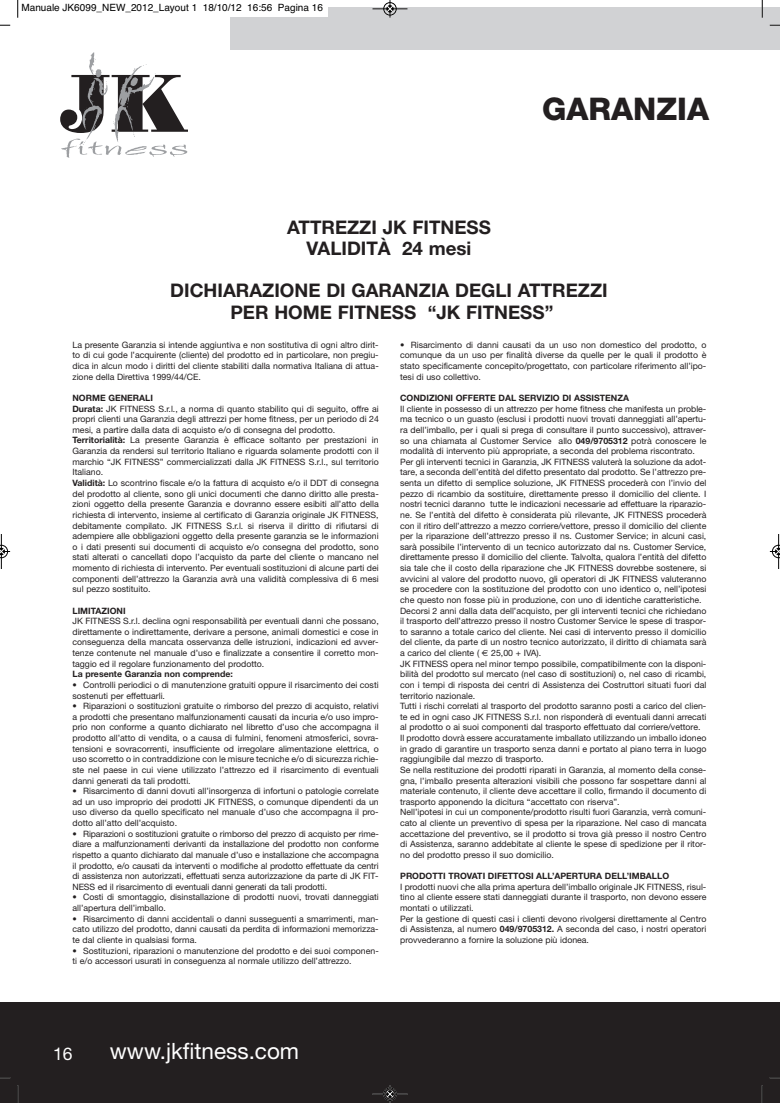
<style>
.page{position:relative;width:780px;height:1103px;background:#fff}
.page>*{position:absolute;margin:0;border:0;box-sizing:border-box;transform-origin:0 0}
.t1{font:800 31.25px "Helvetica Neue";color:#231f20}
.t2{font:22.5px "Helvetica Neue";color:#fff}
.t3{font:700 18.75px/21.2px "Helvetica Neue";color:#231f20;text-align:center}
.t4{font:17.5px "Helvetica Neue";color:#fff}
.t5{font:10px "Helvetica";color:#000}
.t6{font:8.75px/10.6px "Helvetica Neue";color:#231f20;text-align:justify}
.t7{font:700 8.75px "Helvetica Neue";color:#231f20}
.s1{font-weight:700}
.s2{font-family:"Euro Sans"}
</style>
<div class="page">
<div style="left:0;top:1002px;width:780px;height:101px;background:#231f20"></div>
<div style="left:230px;top:8px;width:550px;height:42px;background:#d1d2d4"></div>
<svg style="left:60px;top:52px;width:128px;height:106px"></svg>
<div style="left:16px;top:0;width:312px;height:16px;background:#fff"></div>
<svg style="left:17px;top:0;width:2px;height:18px"></svg>
<svg style="left:761px;top:0;width:2px;height:18px"></svg>
<svg style="left:17px;top:1085px;width:2px;height:18px"></svg>
<svg style="left:761px;top:1085px;width:2px;height:18px"></svg>
<hr style="left:372px;top:8px;width:35px;height:1px;background:#fff">
<div style="left:383px;top:2px;width:13px;height:14px;border:1px solid #fff;border-radius:50%"></div>
<hr style="left:372px;top:9px;width:35px;height:1px;background:#000">
<div style="left:383px;top:2px;width:13px;height:13px;border:1px solid #000;border-radius:50%"></div>
<svg style="left:387px;top:0;width:6px;height:18px"></svg>
<div style="left:383px;top:1087px;width:13px;height:14px;border:1px solid #fff;border-radius:50%"></div>
<hr style="left:372px;top:1094px;width:35px;height:1px;background:#000">
<div style="left:383px;top:1088px;width:13px;height:12px;border:1px solid #000;border-radius:50%"></div>
<svg style="left:387px;top:1085px;width:6px;height:18px"></svg>
<hr style="left:1px;top:534px;width:1px;height:35px;background:#000">
<svg style="left:0;top:545px;width:10px;height:13px"></svg>
<hr style="left:778px;top:534px;width:1px;height:35px;background:#000">
<svg style="left:769px;top:545px;width:11px;height:13px"></svg>
<p class="t5" style="left:21px;top:4px;width:303px">Manuale JK6099_NEW_2012_Layout 1 18/10/12 16:56 Pagina 16</p>
<h1 class="t1" style="left:542px;top:97px;width:168px">GARANZIA</h1>
<h3 class="t3" style="left:287px;top:218px;width:205px">ATTREZZI JK FITNESS<br>VALIDITÀ 24 mesi</h3>
<h3 class="t3" style="left:170px;top:282px;width:439px">DICHIARAZIONE DI GARANZIA DEGLI ATTREZZI<br>PER HOME FITNESS “JK FITNESS”</h3>
<p class="t6" style="left:72px;top:340px;width:308px">La presente Garanzia si intende aggiuntiva e non sostitutiva di ogni altro dirit&shy;to di cui gode l’acquirente (cliente) del prodotto ed in particolare, non pregiu&shy;dica in alcun modo i diritti del cliente stabiliti dalla normativa Italiana di attua&shy;zione della Direttiva 1999/44/CE.</p>
<p class="t6" style="left:72px;top:393px;width:308px;text-align:left"><span class="s1">NORME GENERALI<br>Durata:</span> JK FITNESS S.r.l., a norma di quanto stabilito qui di seguito, offre ai propri clienti una Garanzia degli attrezzi per home fitness, per un periodo di 24 mesi, a partire dalla data di acquisto e/o di consegna del prodotto.<br><span class="s1">Territorialità:</span> La presente Garanzia è efficace soltanto per prestazioni in Garanzia da rendersi sul territorio Italiano e riguarda solamente prodotti con il marchio “JK FITNESS” commercializzati dalla JK FITNESS S.r.l., sul territorio Italiano.<br><span class="s1">Validità:</span> Lo scontrino fiscale e/o la fattura di acquisto e/o il DDT di consegna del prodotto al cliente, sono gli unici documenti che danno diritto alle presta&shy;zioni oggetto della presente Garanzia e dovranno essere esibiti all’atto della richiesta di intervento, insieme al certificato di Garanzia originale JK FITNESS, debitamente compilato. JK FITNESS S.r.l. si riserva il diritto di rifiutarsi di adempiere alle obbligazioni oggetto della presente garanzia se le informazioni o i dati presenti sui documenti di acquisto e/o consegna del prodotto, sono stati alterati o cancellati dopo l’acquisto da parte del cliente o mancano nel momento di richiesta di intervento. Per eventuali sostituzioni di alcune parti dei componenti dell’attrezzo la Garanzia avrà una validità complessiva di 6 mesi sul pezzo sostituito.</p>
<p class="t7" style="left:72px;top:607px;width:55px">LIMITAZIONI</p>
<p class="t6" style="left:72px;top:617px;width:308px">JK FITNESS S.r.l. declina ogni responsabilità per eventuali danni che possano, direttamente o indirettamente, derivare a persone, animali domestici e cose in conseguenza della mancata osservanza delle istruzioni, indicazioni ed avver&shy;tenze contenute nel manuale d’uso e finalizzate a consentire il corretto mon&shy;taggio ed il regolare funzionamento del prodotto.</p>
<p class="t7" style="left:72px;top:671px;width:162px">La presente Garanzia non comprende:</p>
<p class="t6" style="left:72px;top:680px;width:308px">• Controlli periodici o di manutenzione gratuiti oppure il risarcimento dei costi sostenuti per effettuarli.</p>
<p class="t6" style="left:72px;top:702px;width:308px">• Riparazioni o sostituzioni gratuite o rimborso del prezzo di acquisto, relativi a prodotti che presentano malfunzionamenti causati da incuria e/o uso impro&shy;prio non conforme a quanto dichiarato nel libretto d’uso che accompagna il prodotto all’atto di vendita, o a causa di fulmini, fenomeni atmosferici, sovra&shy;tensioni e sovracorrenti, insufficiente od irregolare alimentazione elettrica, o uso scorretto o in contraddizione con le misure tecniche e/o di sicurezza richie&shy;ste nel paese in cui viene utilizzato l’attrezzo ed il risarcimento di eventuali danni generati da tali prodotti.</p>
<p class="t6" style="left:72px;top:787px;width:308px">• Risarcimento di danni dovuti all’insorgenza di infortuni o patologie correlate ad un uso improprio dei prodotti JK FITNESS, o comunque dipendenti da un uso diverso da quello specificato nel manuale d’uso che accompagna il pro&shy;dotto all’atto dell’acquisto.</p>
<p class="t6" style="left:72px;top:829px;width:308px">• Riparazioni o sostituzioni gratuite o rimborso del prezzo di acquisto per rime&shy;diare a malfunzionamenti derivanti da installazione del prodotto non conforme rispetto a quanto dichiarato dal manuale d’uso e installazione che accompagna il prodotto, e/o causati da interventi o modifiche al prodotto effettuate da centri di assistenza non autorizzati, effettuati senza autorizzazione da parte di JK FIT-NESS ed il risarcimento di eventuali danni generati da tali prodotti.</p>
<p class="t6" style="left:72px;top:893px;width:308px">• Costi di smontaggio, disinstallazione di prodotti nuovi, trovati danneggiati all’apertura dell’imballo.</p>
<p class="t6" style="left:72px;top:914px;width:308px">• Risarcimento di danni accidentali o danni susseguenti a smarrimenti, man&shy;cato utilizzo del prodotto, danni causati da perdita di informazioni memorizza&shy;te dal cliente in qualsiasi forma.</p>
<p class="t6" style="left:72px;top:946px;width:308px">• Sostituzioni, riparazioni o manutenzione del prodotto e dei suoi componen&shy;ti e/o accessori usurati in conseguenza al normale utilizzo dell’attrezzo.</p>
<p class="t6" style="left:400px;top:340px;width:308px">• Risarcimento di danni causati da un uso non domestico del prodotto, o comunque da un uso per finalità diverse da quelle per le quali il prodotto è stato specificamente concepito/progettato, con particolare riferimento all’ipo&shy;tesi di uso collettivo.</p>
<p class="t7" style="left:400px;top:395px;width:230px">CONDIZIONI OFFERTE DAL SERVIZIO DI ASSISTENZA</p>
<p class="t6" style="left:400px;top:404px;width:308px;text-align:left">Il cliente in possesso di un attrezzo per home fitness che manifesta un proble&shy;ma tecnico o un guasto (esclusi i prodotti nuovi trovati danneggiati all’apertu&shy;ra dell’imballo, per i quali si prega di consultare il punto successivo), attraver&shy;so una chiamata al Customer Service allo <span class="s1">049/9705312</span> potrà conoscere le modalità di intervento più appropriate, a seconda del problema riscontrato.<br>Per gli interventi tecnici in Garanzia, JK FITNESS valuterà la soluzione da adot&shy;tare, a seconda dell’entità del difetto presentato dal prodotto. Se l’attrezzo pre&shy;senta un difetto di semplice soluzione, JK FITNESS procederà con l’invio del pezzo di ricambio da sostituire, direttamente presso il domicilio del cliente. I nostri tecnici daranno tutte le indicazioni necessarie ad effettuare la riparazio&shy;ne. Se l’entità del difetto è considerata più rilevante, JK FITNESS procederà con il ritiro dell’attrezzo a mezzo corriere/vettore, presso il domicilio del cliente per la riparazione dell’attrezzo presso il ns. Customer Service; in alcuni casi, sarà possibile l’intervento di un tecnico autorizzato dal ns. Customer Service, direttamente presso il domicilio del cliente. Talvolta, qualora l’entità del difetto sia tale che il costo della riparazione che JK FITNESS dovrebbe sostenere, si avvicini al valore del prodotto nuovo, gli operatori di JK FITNESS valuteranno se procedere con la sostituzione del prodotto con uno identico o, nell’ipotesi che questo non fosse più in produzione, con uno di identiche caratteristiche.<br>Decorsi 2 anni dalla data dell’acquisto, per gli interventi tecnici che richiedano il trasporto dell’attrezzo presso il nostro Customer Service le spese di traspor&shy;to saranno a totale carico del cliente. Nei casi di intervento presso il domicilio del cliente, da parte di un nostro tecnico autorizzato, il diritto di chiamata sarà a carico del cliente ( <span class="s2">€</span> 25,00 + IVA).<br>JK FITNESS opera nel minor tempo possibile, compatibilmente con la disponi&shy;bilità del prodotto sul mercato (nel caso di sostituzioni) o, nel caso di ricambi, con i tempi di risposta dei centri di Assistenza dei Costruttori situati fuori dal territorio nazionale.<br>Tutti i rischi correlati al trasporto del prodotto saranno posti a carico del clien&shy;te ed in ogni caso JK FITNESS S.r.l. non risponderà di eventuali danni arrecati al prodotto o ai suoi componenti dal trasporto effettuato dal corriere/vettore.<br>Il prodotto dovrà essere accuratamente imballato utilizzando un imballo idoneo in grado di garantire un trasporto senza danni e portato al piano terra in luogo raggiungibile dal mezzo di trasporto.<br>Se nella restituzione dei prodotti riparati in Garanzia, al momento della conse&shy;gna, l’imballo presenta alterazioni visibili che possono far sospettare danni al materiale contenuto, il cliente deve accettare il collo, firmando il documento di trasporto apponendo la dicitura “accettato con riserva”.<br>Nell’ipotesi in cui un componente/prodotto risulti fuori Garanzia, verrà comuni&shy;cato al cliente un preventivo di spesa per la riparazione. Nel caso di mancata accettazione del preventivo, se il prodotto si trova già presso il nostro Centro di Assistenza, saranno addebitate al cliente le spese di spedizione per il ritor&shy;no del prodotto presso il suo domicilio.</p>
<p class="t7" style="left:400px;top:873px;width:270px">PRODOTTI TROVATI DIFETTOSI ALL’APERTURA DELL’IMBALLO</p>
<p class="t6" style="left:400px;top:882px;width:308px;text-align:left">I prodotti nuovi che alla prima apertura dell’imballo originale JK FITNESS, risul&shy;tino al cliente essere stati danneggiati durante il trasporto, non devono essere montati o utilizzati.<br>Per la gestione di questi casi i clienti devono rivolgersi direttamente al Centro di Assistenza, al numero <span class="s1">049/9705312.</span> A seconda del caso, i nostri operatori provvederanno a fornire la soluzione più idonea.</p>
<h3 class="t4" style="left:53px;top:1047px;width:21px">16</h3>
<h2 class="t2" style="left:110px;top:1043px;width:191px">www.jkfitness.com</h2>
</div>
